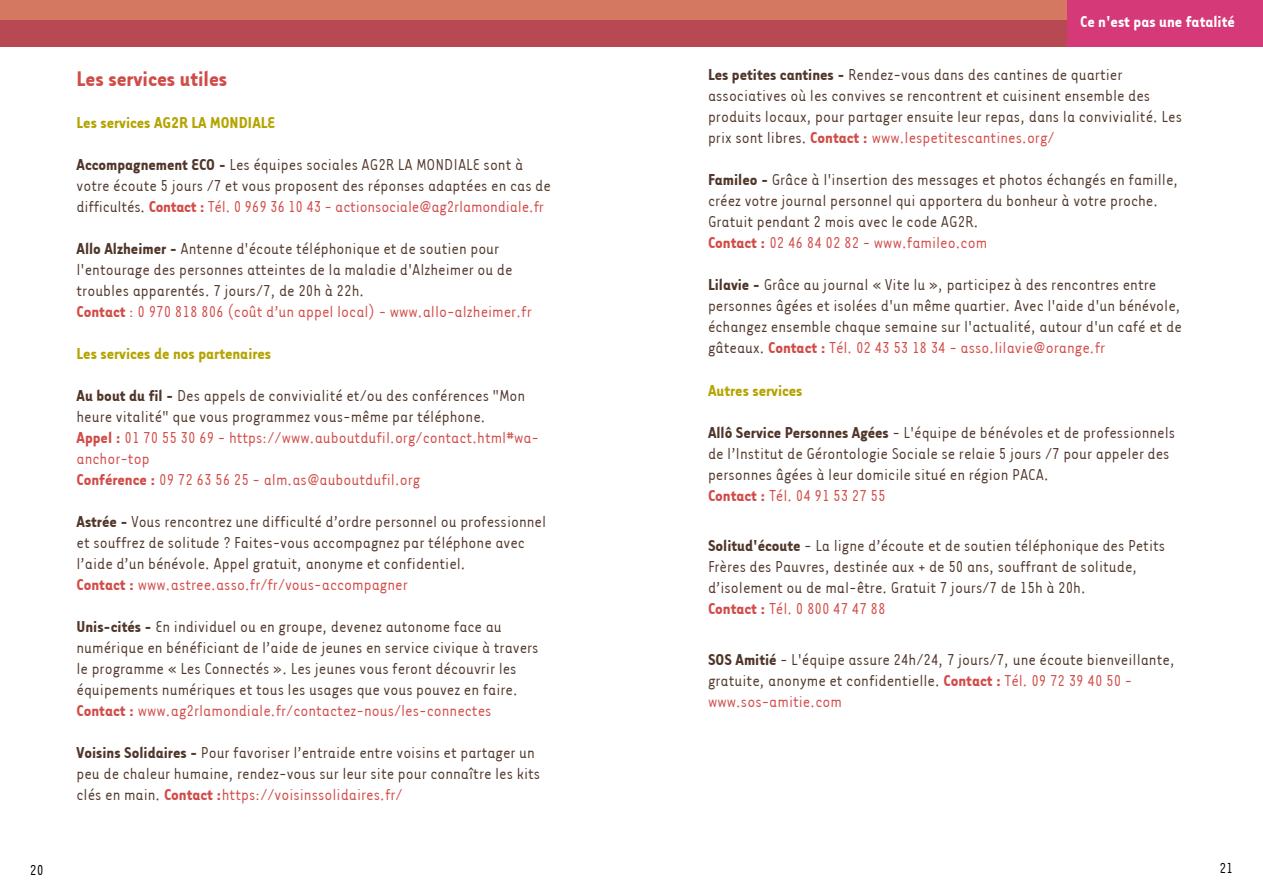
<style>
.page{position:relative;width:1263px;height:893px;background:#fff}
.page>*{position:absolute;margin:0;border:0;box-sizing:border-box;transform-origin:0 0}
._4-Nom_contact_orang{font:700 24px "Tarzana Narrow";color:#d14b47}
._4-Nom_contact_orang-2{font:18px/21px "Tarzana Narrow";color:#503629}
._4-Nom_contact_orang-3{font:18px/21px "Tarzana Narrow";color:#d14b47}
._4-Nom_contact_orang-4{font:700 18px "Tarzana Narrow";color:#b4a400}
.t1{font:700 18px "Tarzana Narrow";color:#fff}
.t2{font:16.5px "Tarzana Narrow";color:#000}
.s1{font-weight:700}
.s2{font-weight:700;color:#d14b47}
.s3{color:#d14b47}
</style>
<div class="page">
<div style="left:0;top:0;width:1263px;height:47px;background:#b64952"></div>
<div style="left:0;top:0;width:643px;height:19px;background:#d47861"></div>
<div style="left:631px;top:0;width:632px;height:19px;background:#d47861"></div>
<div style="left:1067px;top:0;width:196px;height:47px;background:#d53977"></div>
<p class="_4-Nom_contact_orang" style="left:77px;top:64px;width:152px">Les services utiles</p>
<p class="_4-Nom_contact_orang-4" style="left:77px;top:111px;width:200px">Les services AG2R LA MONDIALE</p>
<p class="_4-Nom_contact_orang-2" style="left:77px;top:153px;width:476px"><span class="s1">Accompagnement ECO -</span> Les équipes sociales AG2R LA MONDIALE sont à votre écoute 5 jours /7 et vous proposent des réponses adaptées en cas de difficultés. <span class="s2">Contact :</span> <span class="s3">Tél. 0 969 36 10 43 - actionsociale@ag2rlamondiale.fr</span></p>
<p class="_4-Nom_contact_orang-2" style="left:77px;top:237px;width:457px"><span class="s1">Allo Alzheimer -</span> Antenne d'écoute téléphonique et de soutien pour l'entourage des personnes atteintes de la maladie d'Alzheimer ou de troubles apparentés. 7 jours/7, de 20h à 22h.<br><span class="s2">Contact</span> <span class="s3">: 0 970 818 806 (coût d’un appel local) - www.allo-alzheimer.fr</span></p>
<p class="_4-Nom_contact_orang-4" style="left:77px;top:342px;width:196px">Les services de nos partenaires</p>
<p class="_4-Nom_contact_orang-2" style="left:77px;top:384px;width:450px"><span class="s1">Au bout du fil -</span> Des appels de convivialité et/ou des conférences "Mon heure vitalité" que vous programmez vous-même par téléphone.</p>
<p class="_4-Nom_contact_orang-3" style="left:77px;top:426px;width:464px"><span class="s1">Appel :</span> 01 70 55 30 69 - https://www.auboutdufil.org/contact.html#wa&shy;anchor-top</p>
<p class="_4-Nom_contact_orang-3" style="left:77px;top:468px;width:345px"><span class="s1">Conférence :</span> 09 72 63 56 25 - alm.as@auboutdufil.org</p>
<p class="_4-Nom_contact_orang-2" style="left:77px;top:510px;width:471px"><span class="s1">Astrée -</span> Vous rencontrez une difficulté d’ordre personnel ou professionnel et souffrez de solitude ? Faites-vous accompagnez par téléphone avec l’aide d’un bénévole. Appel gratuit, anonyme et confidentiel.</p>
<p class="_4-Nom_contact_orang-3" style="left:77px;top:573px;width:333px"><span class="s1">Contact :</span> www.astree.asso.fr/fr/vous-accompagner</p>
<p class="_4-Nom_contact_orang-2" style="left:77px;top:615px;width:464px"><span class="s1">Unis-cités -</span> En individuel ou en groupe, devenez autonome face au numérique en bénéficiant de l’aide de jeunes en service civique à travers le programme « Les Connectés ». Les jeunes vous feront découvrir les équipements numériques et tous les usages que vous pouvez en faire.</p>
<p class="_4-Nom_contact_orang-3" style="left:77px;top:699px;width:416px"><span class="s1">Contact :</span> www.ag2rlamondiale.fr/contactez-nous/les-connectes</p>
<p class="_4-Nom_contact_orang-2" style="left:77px;top:741px;width:465px"><span class="s1">Voisins Solidaires -</span> Pour favoriser l’entraide entre voisins et partager un peu de chaleur humaine, rendez-vous sur leur site pour connaître les kits clés en main. <span class="s2">Contact :</span><span class="s3">https://voisinssolidaires.fr/</span></p>
<p class="t1" style="left:1080px;top:10px;width:156px">Ce n'est pas une fatalité</p>
<p class="_4-Nom_contact_orang-2" style="left:708px;top:64px;width:475px"><span class="s1">Les petites cantines -</span> Rendez-vous dans des cantines de quartier associatives où les convives se rencontrent et cuisinent ensemble des produits locaux, pour partager ensuite leur repas, dans la convivialité. Les prix sont libres. <span class="s2">Contact :</span> <span class="s3">www.lespetitescantines.org/</span></p>
<p class="_4-Nom_contact_orang-2" style="left:708px;top:169px;width:472px"><span class="s1">Famileo -</span> Grâce à l'insertion des messages et photos échangés en famille, créez votre journal personnel qui apportera du bonheur à votre proche.<br>Gratuit pendant 2 mois avec le code AG2R.<br><span class="s2">Contact :</span> <span class="s3">02 46 84 02 82 - www.famileo.com</span></p>
<p class="_4-Nom_contact_orang-2" style="left:708px;top:274px;width:475px"><span class="s1">Lilavie -</span> Grâce au journal « Vite lu », participez à des rencontres entre personnes âgées et isolées d'un même quartier. Avec l'aide d'un bénévole, échangez ensemble chaque semaine sur l'actualité, autour d'un café et de gâteaux. <span class="s2">Contact :</span> <span class="s3">Tél. 02 43 53 18 34 - asso.lilavie@orange.fr</span></p>
<p class="_4-Nom_contact_orang-4" style="left:708px;top:379px;width:96px">Autres services</p>
<p class="_4-Nom_contact_orang-2" style="left:708px;top:421px;width:469px"><span class="s1">Allô Service Personnes Agées</span> - L'équipe de bénévoles et de professionnels de l’Institut de Gérontologie Sociale se relaie 5 jours /7 pour appeler des personnes âgées à leur domicile situé en région PACA.<br><span class="s2">Contact :</span> <span class="s3">Tél. 04 91 53 27 55</span></p>
<p class="_4-Nom_contact_orang-2" style="left:708px;top:534px;width:459px"><span class="s1">Solitud'écoute</span> - La ligne d’écoute et de soutien téléphonique des Petits Frères des Pauvres, destinée aux + de 50 ans, souffrant de solitude, d’isolement ou de mal-être. Gratuit 7 jours/7 de 15h à 20h.<br><span class="s2">Contact :</span> <span class="s3">Tél. 0 800 47 47 88</span></p>
<p class="_4-Nom_contact_orang-2" style="left:708px;top:648px;width:468px"><span class="s1">SOS Amitié</span> - L'équipe assure 24h/24, 7 jours/7, une écoute bienveillante, gratuite, anonyme et confidentielle. <span class="s2">Contact :</span> <span class="s3">Tél. 09 72 39 40 50 - www.sos-amitie.com</span></p>
<p class="t2" style="left:30px;top:860px;width:15px">20</p>
<p class="t2" style="left:1219px;top:858px;width:15px">21</p>
</div>
